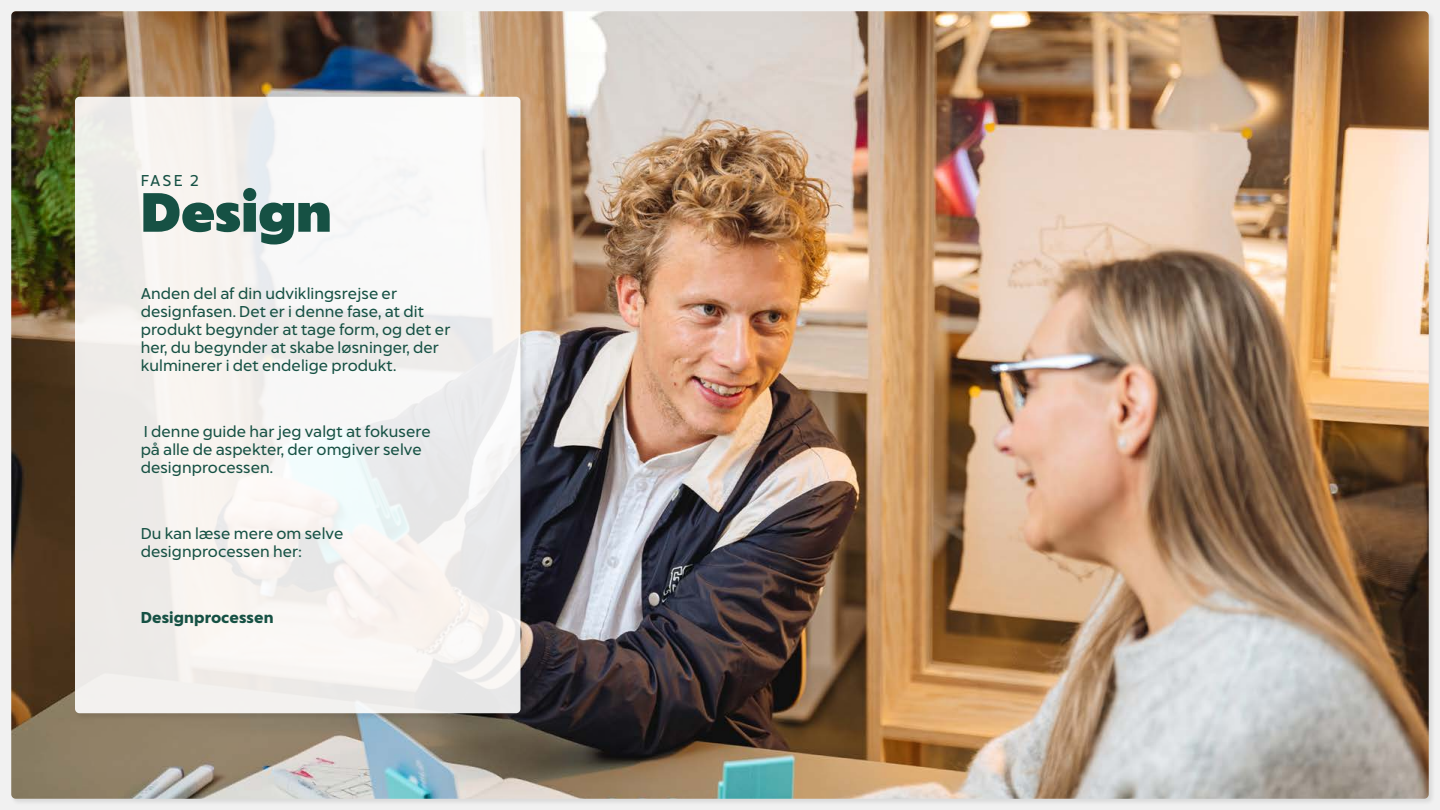
<style>
.page{position:relative;width:1440px;height:810px;background:#f1f1f1}
.page>*{position:absolute;margin:0;border:0;box-sizing:border-box;transform-origin:0 0}
.t1{font:900 52.5px "Captura Now Core";color:#165144}
.t2{font:15px/18px "Captura Now Core";letter-spacing:.005em;color:#165144}
.t3{font:700 15px "Captura Now Core";letter-spacing:.005em;color:#165144}
</style>
<div class="page">
<img style="left:11px;top:11px;width:1418px;height:788px">
<div style="left:74px;top:96px;width:454px;height:625px;background:#000;opacity:.1"></div>
<div style="left:75px;top:97px;width:446px;height:616px;background:linear-gradient(to right,#f2efec,#f4f4f4);border-radius:5px"></div>
<p class="t2" style="left:141px;top:172px;width:60px">FASE 2</p>
<h1 class="t1" style="left:141px;top:185px;width:193px">Design</h1>
<p class="t2" style="left:141px;top:285px;width:311px">Anden del af din udviklingsrejse er designfasen. Det er i denne fase, at dit produkt begynder at tage form, og det er her, du begynder at skabe løsninger, der kulminerer i det endelige produkt.</p>
<p class="t2" style="left:141px;top:423px;width:291px">I denne guide har jeg valgt at fokusere på alle de aspekter, der omgiver selve designprocessen.</p>
<p class="t2" style="left:141px;top:525px;width:204px">Du kan læse mere om selve designprocessen her:</p>
<p class="t3" style="left:141px;top:609px;width:134px">Designprocessen</p>
</div>
